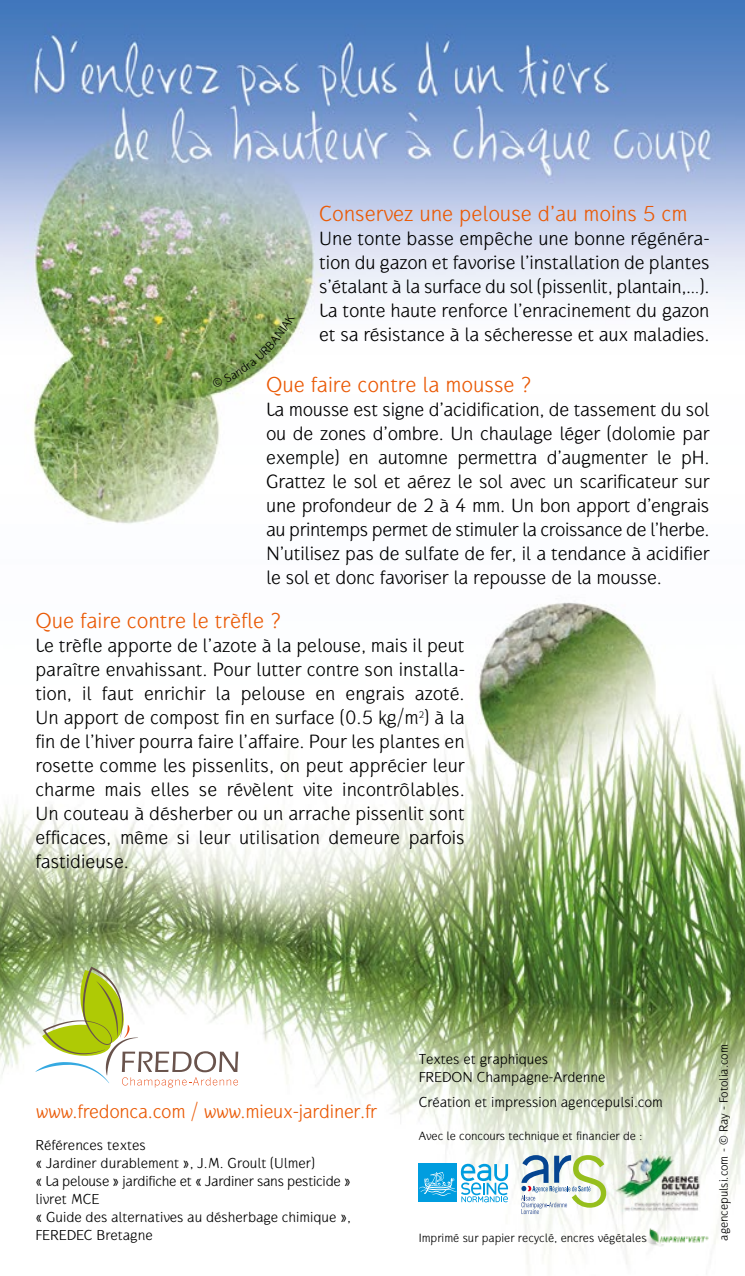
<style>
.page{position:relative;width:745px;height:1276px;background:#fff}
.page>*{position:absolute;margin:0;border:0;box-sizing:border-box;transform-origin:0 0}
.t1{font:22.5px "Gauntlet Classic";color:#ea5a06}
.t2{font:20px/24px "Gauntlet Classic";letter-spacing:-.01em;color:#000;text-align:justify}
.t3{font:20px "Gauntlet Classic";letter-spacing:-.01em;color:#ea5a06}
.t4{font:15px/18px "Gauntlet Classic";color:#000}
.t5{font:12.5px "Gauntlet Classic";color:#000}
</style>
<div class="page">
<img style="left:0;top:0;width:744px;height:1264px">
<img style="left:645px;top:1226px;width:64px;height:21px">
<svg style="left:35px;top:966px;width:203px;height:121px"></svg>
<svg style="left:418px;top:1163px;width:89px;height:39px"></svg>
<img style="left:610px;top:1152px;width:92px;height:61px">
<svg style="left:521px;top:1155px;width:84px;height:59px"></svg>
<svg style="left:212px;top:313px;width:83px;height:75px"></svg>
<p class="t1" style="left:319px;top:200px;width:369px">Conservez une pelouse d’au moins 5 cm</p>
<p class="t2" style="left:319px;top:226px;width:391px">Une tonte basse empêche une bonne régénéra&shy;tion du gazon et favorise l’installation de plantes s’étalant à la surface du sol (pissenlit, plantain,…).<br>La tonte haute renforce l’enracinement du gazon et sa résistance à la sécheresse et aux maladies.</p>
<p class="t1" style="left:266px;top:371px;width:267px">Que faire contre la mousse ?</p>
<p class="t2" style="left:266px;top:397px;width:444px">La mousse est signe d’acidification, de tassement du sol ou de zones d’ombre. Un chaulage léger (dolomie par exemple) en automne permettra d’augmenter le pH.<br>Grattez le sol et aérez le sol avec un scarificateur sur une profondeur de 2 à 4 mm. Un bon apport d’engrais au printemps permet de stimuler la croissance de l’herbe.<br>N’utilisez pas de sulfate de fer, il a tendance à acidifier le sol et donc favoriser la repousse de la mousse.</p>
<p class="t1" style="left:35px;top:607px;width:247px">Que faire contre le trèfle ?</p>
<p class="t2" style="left:35px;top:633px;width:430px">Le trèfle apporte de l’azote à la pelouse, mais il peut paraître envahissant. Pour lutter contre son installa&shy;tion, il faut enrichir la pelouse en engrais azoté.<br>Un apport de compost fin en surface (0.5 kg/m<sup>2</sup>) à la fin de l’hiver pourra faire l’affaire. Pour les plantes en rosette comme les pissenlits, on peut apprécier leur charme mais elles se révèlent vite incontrôlables.<br>Un couteau à désherber ou un arrache pissenlit sont efficaces, même si leur utilisation demeure parfois fastidieuse.</p>
<p class="t3" style="left:35px;top:1100px;width:343px">www.fredonca.com / www.mieux-jardiner.fr</p>
<p class="t4" style="left:35px;top:1135px;width:317px">Références textes<br>« Jardiner durablement », J.M. Groult (Ulmer)<br>« La pelouse » jardifiche et « Jardiner sans pesticide » livret MCE<br>« Guide des alternatives au désherbage chimique », FEREDEC Bretagne</p>
<p class="t4" style="left:418px;top:1050px;width:188px">Textes et graphiques<br>FREDON Champagne-Ardenne</p>
<p class="t4" style="left:418px;top:1093px;width:245px">Création et impression agencepulsi.com</p>
<p class="t5" style="left:418px;top:1128px;width:225px">Avec le concours technique et financier de :</p>
<p class="t5" style="left:418px;top:1230px;width:229px">Imprimé sur papier recyclé, encres végétales</p>
<p class="t5" style="left:716px;top:1240px;width:198px;rotate:-90deg">agencepulsi.com - © Ray - Fotolia.com</p>
</div>
